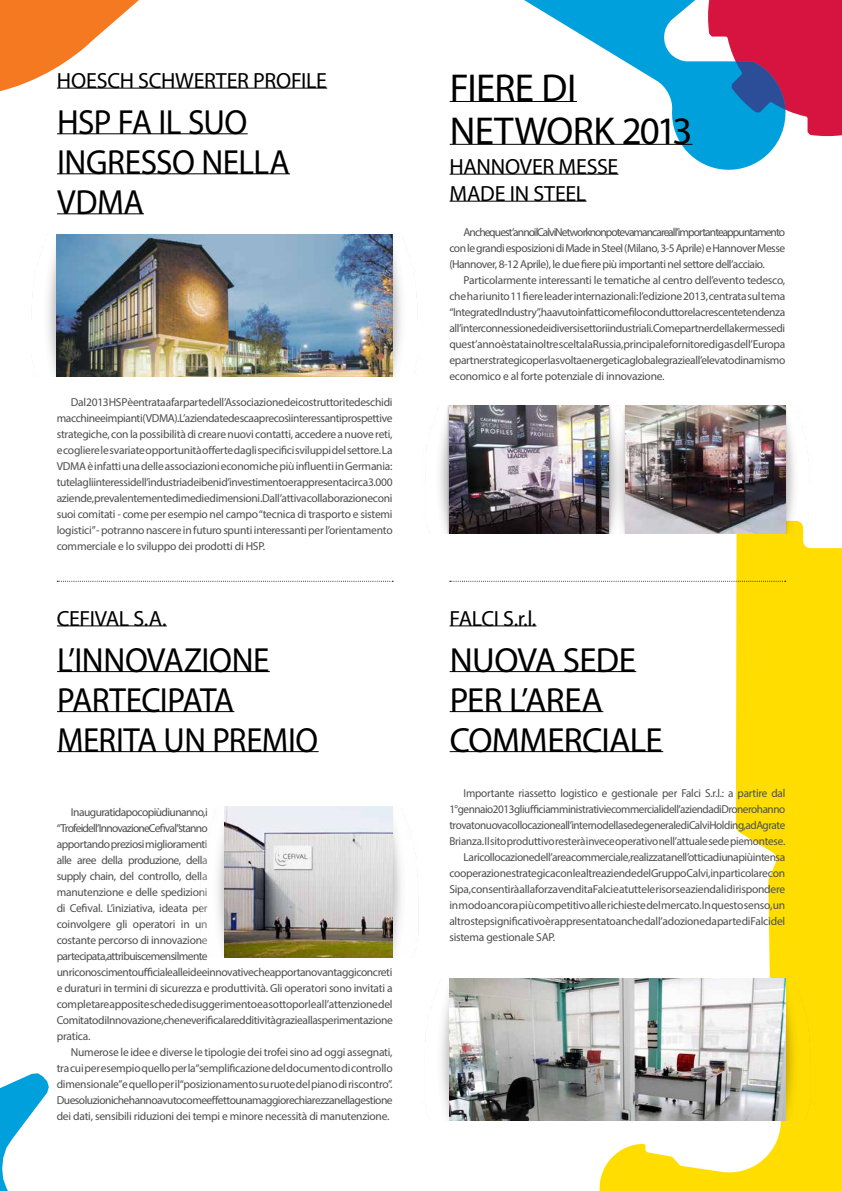
<style>
.page{position:relative;width:842px;height:1191px;background:#fff}
.page>*{position:absolute;margin:0;border:0;box-sizing:border-box;transform-origin:0 0}
.t1{font:39px/42.8px "Myriad Pro";letter-spacing:-.015em;color:#000}
.t2{font:35px/40px "Myriad Pro";letter-spacing:-.015em;color:#000;scale:.95 1}
.t3{font:35px/40px "Myriad Pro";letter-spacing:-.015em;color:#000}
.t4{font:22px/27px "Myriad Pro";letter-spacing:-.015em;color:#000}
.t5{font:11.5px/16px "Myriad Pro";letter-spacing:-.025em;color:#4d4d4f;text-align:justify}
</style>
<div class="page">
<svg style="left:599px;top:533px;width:243px;height:658px"></svg>
<svg style="left:0;top:0;width:218px;height:134px"></svg>
<svg style="left:515px;top:0;width:266px;height:170px"></svg>
<svg style="left:708px;top:0;width:134px;height:136px"></svg>
<svg style="left:0;top:1073px;width:49px;height:118px"></svg>
<hr style="left:450px;top:626px;width:86px;height:1px;background:#000">
<hr style="left:450px;top:671px;width:186px;height:1px;background:#000">
<hr style="left:450px;top:711px;width:153px;height:1px;background:#000">
<hr style="left:450px;top:751px;width:213px;height:1px;background:#000">
<hr style="left:57px;top:626px;width:110px;height:1px;background:#000">
<hr style="left:57px;top:671px;width:213px;height:1px;background:#000">
<hr style="left:57px;top:711px;width:177px;height:1px;background:#000">
<hr style="left:57px;top:751px;width:262px;height:1px;background:#000">
<hr style="left:57px;top:88px;width:270px;height:1px;background:#000">
<hr style="left:57px;top:134px;width:191px;height:1px;background:#000">
<hr style="left:57px;top:174px;width:233px;height:1px;background:#000">
<hr style="left:57px;top:214px;width:87px;height:1px;background:#000">
<svg style="left:57px;top:581px;width:336px;height:1px"></svg>
<svg style="left:450px;top:581px;width:336px;height:1px"></svg>
<hr style="left:450px;top:101px;width:127px;height:1px;background:#000">
<hr style="left:450px;top:144px;width:242px;height:1px;background:#000">
<hr style="left:450px;top:174px;width:168px;height:1px;background:#000">
<hr style="left:450px;top:201px;width:136px;height:1px;background:#000">
<img style="left:32px;top:235px;width:25px;height:141px">
<img style="left:57px;top:235px;width:336px;height:142px">
<img style="left:200px;top:807px;width:25px;height:150px">
<img style="left:225px;top:807px;width:168px;height:150px">
<img style="left:431px;top:405px;width:18px;height:128px">
<img style="left:785px;top:405px;width:24px;height:128px">
<img style="left:609px;top:405px;width:16px;height:128px">
<img style="left:449px;top:405px;width:160px;height:128px">
<img style="left:625px;top:405px;width:160px;height:128px">
<img style="left:785px;top:978px;width:40px;height:142px">
<img style="left:449px;top:978px;width:336px;height:142px">
<h3 class="t4" style="left:57px;top:67px;width:272px">HOESCH SCHWERTER PROFILE</h3>
<h2 class="t2" style="left:57px;top:101px;width:247px">HSP FA IL SUO<br>INGRESSO NELLA<br>VDMA</h2>
<p class="t5" style="left:57px;top:394px;width:337px;text-indent:14px">Dal 2013 HSP è entrata a far parte dell’Associazione dei costruttori tedeschi di macchine e impianti (VDMA). L’azienda tedesca apre così interessanti prospettive strategiche, con la possibilità di creare nuovi contatti, accedere a nuove reti, e cogliere le svariate opportunità offerte dagli specifici sviluppi del settore. La VDMA è infatti una delle associazioni economiche più influenti in Germania: tutela gli interessi dell’industria dei beni d’investimento e rappresenta circa 3.000 aziende, prevalentemente di medie dimensioni. Dall’attiva collaborazione con i suoi comitati - come per esempio nel campo “tecnica di trasporto e sistemi logistici” - potranno nascere in futuro spunti interessanti per l’orientamento commerciale e lo sviluppo dei prodotti di HSP.</p>
<h3 class="t4" style="left:57px;top:604px;width:111px">CEFIVAL S.A.</h3>
<h2 class="t2" style="left:57px;top:639px;width:276px">L’INNOVAZIONE<br>PARTECIPATA<br>MERITA UN PREMIO</h2>
<p class="t5" style="left:57px;top:804px;width:338px;text-align:left;text-indent:14px">Inaugurati da poco più di un anno, i<br>“Trofei dell’Innovazione Cefival”stanno<br>apportando preziosi miglioramenti<br>alle aree della produzione, della<br>supply chain, del controllo, della<br>manutenzione e delle spedizioni<br>di Cefival. L’iniziativa, ideata per<br>coinvolgere gli operatori in un<br>costante percorso di innovazione<br>partecipata, attribuisce mensilmente<br>un riconoscimento ufficiale alle idee innovative che apportano vantaggi concreti e duraturi in termini di sicurezza e produttività. Gli operatori sono invitati a completare apposite schede di suggerimento e a sottoporle all’attenzione del Comitato di Innovazione, che ne verifica la redditività grazie alla sperimentazione pratica.</p>
<p class="t5" style="left:57px;top:1044px;width:337px;text-indent:14px">Numerose le idee e diverse le tipologie dei trofei sino ad oggi assegnati, tra cui per esempio quello per la “semplificazione del documento di controllo dimensionale” e quello per il “posizionamento su ruote del piano di riscontro”.<br>Due soluzioni che hanno avuto come effetto una maggiore chiarezza nella gestione dei dati, sensibili riduzioni dei tempi e minore necessità di manutenzione.</p>
<h1 class="t1" style="left:450px;top:66px;width:244px">FIERE DI<br>NETWORK 2013</h1>
<h3 class="t4" style="left:450px;top:153px;width:170px">HANNOVER MESSE<br>MADE IN STEEL</h3>
<p class="t5" style="left:449px;top:223px;width:337px;text-indent:14px">Anche quest’anno il Calvi Network non poteva mancare all’importante appuntamento con le grandi esposizioni di Made in Steel (Milano, 3-5 Aprile) e Hannover Messe (Hannover, 8-12 Aprile), le due fiere più importanti nel settore dell’acciaio.</p>
<p class="t5" style="left:449px;top:271px;width:338px;text-indent:14px">Particolarmente interessanti le tematiche al centro dell’evento tedesco, che ha riunito 11 fiere leader internazionali: l’edizione 2013, centrata sul tema “Integrated Industry”, ha avuto infatti come filo conduttore la crescente tendenza all’interconnessione dei diversi settori industriali. Come partner della kermesse di quest’anno è stata inoltre scelta la Russia, principale fornitore di gas dell’Europa e partner strategico per la svolta energetica globale grazie all’elevato dinamismo economico e al forte potenziale di innovazione.</p>
<h3 class="t4" style="left:450px;top:604px;width:88px">FALCI S.r.l.</h3>
<h2 class="t3" style="left:450px;top:639px;width:215px">NUOVA SEDE<br>PER L’AREA<br>COMMERCIALE</h2>
<p class="t5" style="left:463px;top:785px;width:323px">Importante riassetto logistico e gestionale per Falci S.r.l.: a partire dal</p>
<p class="t5" style="left:449px;top:801px;width:337px">1° gennaio 2013 gli uffici amministrativi e commerciali dell’azienda di Dronero hanno</p>
<p class="t5" style="left:449px;top:817px;width:337px">trovato nuova collocazione all’interno della sede generale di Calvi Holding, ad Agrate</p>
<p class="t5" style="left:449px;top:833px;width:337px">Brianza. Il sito produttivo resterà invece operativo nell’attuale sede piemontese.</p>
<p class="t5" style="left:463px;top:849px;width:323px">La ricollocazione dell’area commerciale, realizzata nell’ottica di una più intensa</p>
<p class="t5" style="left:449px;top:865px;width:337px">cooperazione strategica con le altre aziende del Gruppo Calvi, in particolare con</p>
<p class="t5" style="left:449px;top:881px;width:337px">Sipa, consentirà alla forza vendita Falci e a tutte le risorse aziendali di rispondere</p>
<p class="t5" style="left:449px;top:897px;width:337px">in modo ancora più competitivo alle richieste del mercato. In questo senso, un</p>
<p class="t5" style="left:449px;top:913px;width:337px">altro step significativo è rappresentato anche dall’adozione da parte di Falci del</p>
<p class="t5" style="left:449px;top:929px;width:107px">sistema gestionale SAP.</p>
</div>
